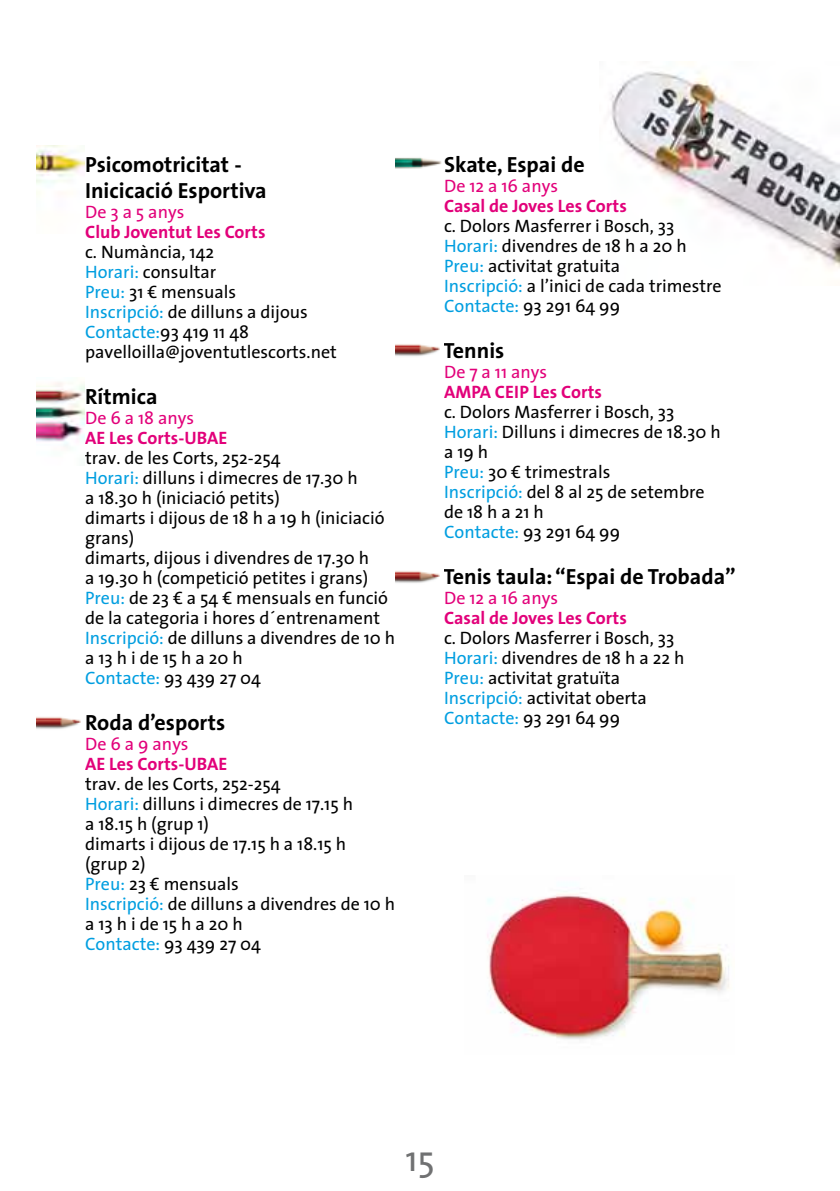
<style>
.page{position:relative;width:840px;height:1191px;background:#fff}
.page>*{position:absolute;margin:0;border:0;box-sizing:border-box;transform-origin:0 0}
.t1{font:36px "The Sans";color:#707172}
.t2{font:700 22px/26px "The Sans";color:#000}
.t3{font:18px/20px "The Sans";color:#000}
.t4{font:700 18px "The Sans";color:#e2007a}
.t5{font:18px "The Sans";color:#e2007a}
.s1{color:#009ee0}
</style>
<div class="page">
<img style="left:610px;top:71px;width:229px;height:197px">
<img style="left:487px;top:894px;width:242px;height:146px">
<img style="left:37px;top:146px;width:48px;height:49px">
<img style="left:37px;top:382px;width:48px;height:64px">
<img style="left:37px;top:717px;width:44px;height:12px">
<img style="left:395px;top:157px;width:47px;height:12px">
<img style="left:395px;top:344px;width:45px;height:12px">
<img style="left:395px;top:571px;width:45px;height:12px">
<p class="t2" style="left:85px;top:151px;width:183px">Psicomotricitat -<br>Inicicació Esportiva</p>
<p class="t5" style="left:85px;top:197px;width:101px">De 3 a 5 anys</p>
<p class="t4" style="left:85px;top:217px;width:182px">Club Joventut Les Corts</p>
<p class="t3" style="left:85px;top:241px;width:253px">c. Numància, 142<br><span class="s1">Horari:</span> consultar<br><span class="s1">Preu:</span> 31 € mensuals<br><span class="s1">Inscripció:</span> de dilluns a dijous<br><span class="s1">Contacte:</span>93 419 11 48 pavelloilla@joventutlescorts.net</p>
<p class="t2" style="left:85px;top:383px;width:74px">Rítmica</p>
<p class="t5" style="left:85px;top:403px;width:110px">De 6 a 18 anys</p>
<p class="t4" style="left:85px;top:423px;width:144px">AE Les Corts-UBAE</p>
<p class="t3" style="left:85px;top:447px;width:311px">trav. de les Corts, 252-254<br><span class="s1">Horari:</span> dilluns i dimecres de 17.30 h<br>a 18.30 h (iniciació petits)<br>dimarts i dijous de 18 h a 19 h (iniciació grans)<br>dimarts, dijous i divendres de 17.30 h<br>a 19.30 h (competició petites i grans)<br><span class="s1">Preu:</span> de 23 € a 54 € mensuals en funció de la categoria i hores d´entrenament<br><span class="s1">Inscripció:</span> de dilluns a divendres de 10 h a 13 h i de 15 h a 20 h<br><span class="s1">Contacte:</span> 93 439 27 04</p>
<p class="t2" style="left:85px;top:709px;width:141px">Roda d’esports</p>
<p class="t5" style="left:85px;top:729px;width:105px">De 6 a 9 anys</p>
<p class="t4" style="left:85px;top:749px;width:144px">AE Les Corts-UBAE</p>
<p class="t3" style="left:85px;top:773px;width:311px">trav. de les Corts, 252-254<br><span class="s1">Horari:</span> dilluns i dimecres de 17.15 h<br>a 18.15 h (grup 1)<br>dimarts i dijous de 17.15 h a 18.15 h<br>(grup 2)<br><span class="s1">Preu:</span> 23 € mensuals<br><span class="s1">Inscripció:</span> de dilluns a divendres de 10 h a 13 h i de 15 h a 20 h<br><span class="s1">Contacte:</span> 93 439 27 04</p>
<p class="t2" style="left:444px;top:151px;width:142px">Skate, Espai de</p>
<p class="t5" style="left:444px;top:171px;width:115px">De 12 a 16 anys</p>
<p class="t4" style="left:444px;top:191px;width:184px">Casal de Joves Les Corts</p>
<p class="t3" style="left:444px;top:215px;width:279px">c. Dolors Masferrer i Bosch, 33<br><span class="s1">Horari:</span> divendres de 18 h a 20 h<br><span class="s1">Preu:</span> activitat gratuita<br><span class="s1">Inscripció:</span> a l’inici de cada trimestre<br><span class="s1">Contacte:</span> 93 291 64 99</p>
<p class="t2" style="left:443px;top:337px;width:62px">Tennis</p>
<p class="t5" style="left:444px;top:357px;width:104px">De 7 a 11 anys</p>
<p class="t4" style="left:444px;top:377px;width:159px">AMPA CEIP Les Corts</p>
<p class="t3" style="left:444px;top:401px;width:278px">c. Dolors Masferrer i Bosch, 33<br><span class="s1">Horari:</span> Dilluns i dimecres de 18.30 h a 19 h<br><span class="s1">Preu:</span> 30 € trimestrals<br><span class="s1">Inscripció:</span> del 8 al 25 de setembre de 18 h a 21 h<br><span class="s1">Contacte:</span> 93 291 64 99</p>
<p class="t2" style="left:443px;top:563px;width:294px">Tenis taula: “Espai de Trobada”</p>
<p class="t5" style="left:444px;top:583px;width:115px">De 12 a 16 anys</p>
<p class="t4" style="left:444px;top:603px;width:184px">Casal de Joves Les Corts</p>
<p class="t3" style="left:444px;top:627px;width:242px">c. Dolors Masferrer i Bosch, 33<br><span class="s1">Horari:</span> divendres de 18 h a 22 h<br><span class="s1">Preu:</span> activitat gratuïta<br><span class="s1">Inscripció:</span> activitat oberta<br><span class="s1">Contacte:</span> 93 291 64 99</p>
<h1 class="t1" style="left:405px;top:1128px;width:30px">15</h1>
</div>
